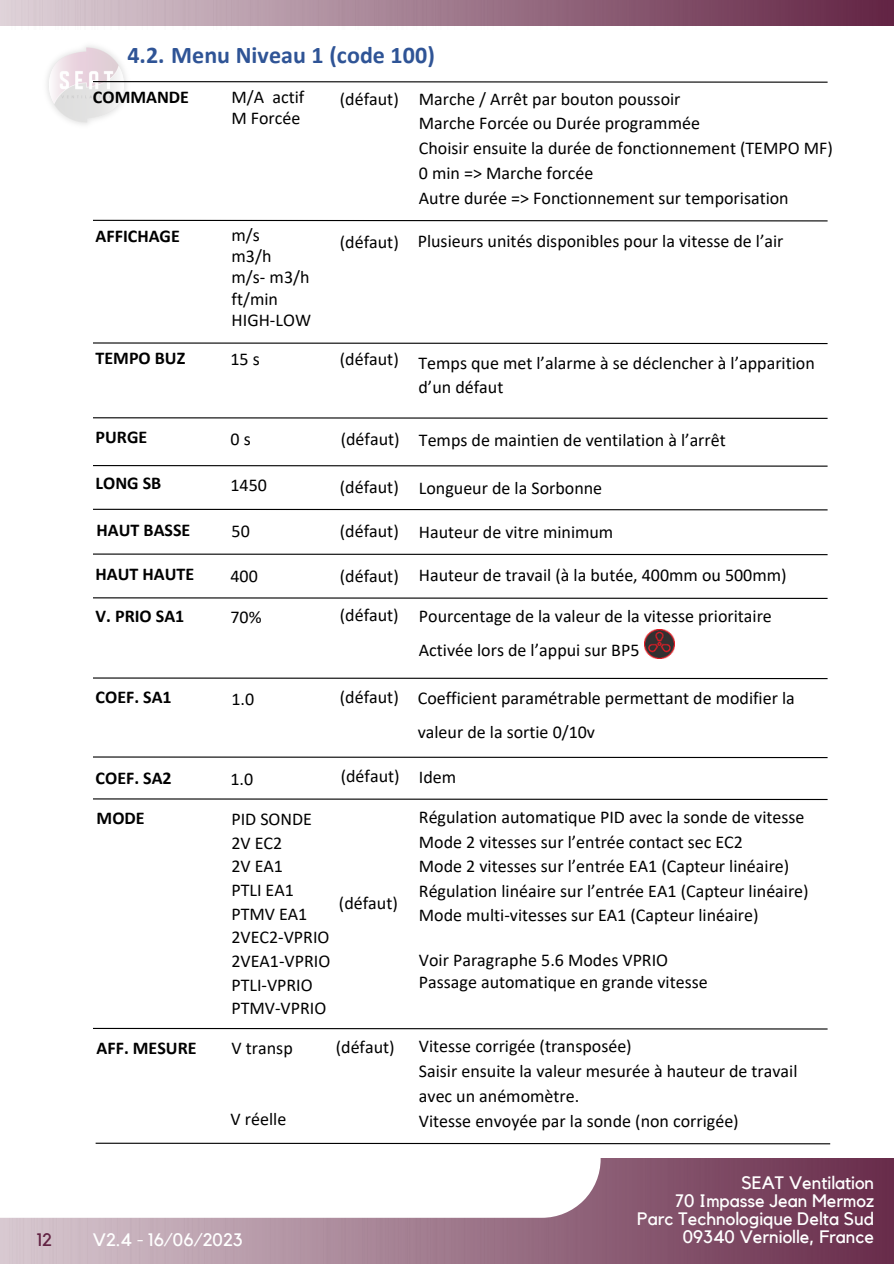
<style>
.page{position:relative;width:894px;height:1264px;background:#fff}
.page>*{position:absolute;margin:0;border:0;box-sizing:border-box;transform-origin:0 0}
.t1{font:700 24px "Calibri";letter-spacing:.005em;color:#2f5496}
.t2{font:18px/23.7px "Calibri";color:#000}
.t3{font:18px "Kollektif";color:#fff}
.t4{font:700 18px "Calibri";color:#000}
.t5{font:18px "Kollektif";color:#622343}
</style>
<div class="page">
<img style="left:0;top:1158px;width:893px;height:105px">
<div style="left:0;top:1100px;width:600px;height:117px;background:#fff"></div>
<img style="left:0;top:0;width:893px;height:26px">
<img style="left:644px;top:629px;width:30px;height:30px">
<img style="left:47px;top:46px;width:80px;height:79px">
<svg style="left:93px;top:219px;width:735px;height:3px"></svg>
<svg style="left:93px;top:342px;width:735px;height:3px"></svg>
<svg style="left:92px;top:80px;width:736px;height:3px"></svg>
<svg style="left:93px;top:417px;width:735px;height:2px"></svg>
<svg style="left:93px;top:465px;width:735px;height:2px"></svg>
<svg style="left:93px;top:508px;width:735px;height:3px"></svg>
<svg style="left:93px;top:597px;width:735px;height:2px"></svg>
<svg style="left:93px;top:553px;width:735px;height:3px"></svg>
<svg style="left:93px;top:677px;width:735px;height:2px"></svg>
<svg style="left:93px;top:756px;width:735px;height:2px"></svg>
<svg style="left:93px;top:798px;width:735px;height:2px"></svg>
<svg style="left:93px;top:1027px;width:735px;height:3px"></svg>
<svg style="left:95px;top:1142px;width:736px;height:2px"></svg>
<p class="t5" style="left:37px;top:1231px;width:17px">12</p>
<p class="t1" style="left:127px;top:45px;width:309px">4.2. Menu Niveau 1 (code 100)</p>
<p class="t4" style="left:93px;top:90px;width:97px">COMMANDE</p>
<p class="t2" style="left:231px;top:88px;width:74px;line-height:21.3px">M/A actif<br>M Forcée</p>
<p class="t2" style="left:340px;top:88px;width:60px">(défaut)</p>
<p class="t2" style="left:419px;top:88px;width:263px">Marche / Arrêt par bouton poussoir</p>
<h2 class="t2" style="left:419px;top:113px;width:282px">Marche Forcée ou Durée programmée</h2>
<p class="t2" style="left:419px;top:138px;width:415px">Choisir ensuite la durée de fonctionnement (TEMPO MF)</p>
<p class="t2" style="left:419px;top:162px;width:176px">0 min =&gt; Marche forcée</p>
<p class="t2" style="left:419px;top:187px;width:371px">Autre durée =&gt; Fonctionnement sur temporisation</p>
<p class="t4" style="left:96px;top:229px;width:86px">AFFICHAGE</p>
<p class="t2" style="left:231px;top:224px;width:30px">m/s</p>
<h2 class="t2" style="left:231px;top:245px;width:41px">m3/h</h2>
<p class="t2" style="left:231px;top:268px;width:81px;line-height:21.3px">m/s- m3/h ft/min<br>HIGH-LOW</p>
<p class="t2" style="left:340px;top:232px;width:60px">(défaut)</p>
<p class="t2" style="left:417px;top:231px;width:367px">Plusieurs unités disponibles pour la vitesse de l’air</p>
<p class="t4" style="left:96px;top:350px;width:91px">TEMPO BUZ</p>
<p class="t2" style="left:230px;top:349px;width:31px">15 s</p>
<h2 class="t2" style="left:340px;top:349px;width:60px">(défaut)</h2>
<h2 class="t2" style="left:418px;top:352px;width:398px">Temps que met l’alarme à se déclencher à l’apparition</h2>
<p class="t2" style="left:418px;top:377px;width:86px">d’un défaut</p>
<h2 class="t4" style="left:96px;top:430px;width:53px">PURGE</h2>
<p class="t2" style="left:419px;top:430px;width:308px">Temps de maintien de ventilation à l’arrêt</p>
<p class="t4" style="left:96px;top:475px;width:67px">LONG SB</p>
<p class="t2" style="left:419px;top:477px;width:185px">Longueur de la Sorbonne</p>
<h2 class="t4" style="left:97px;top:522px;width:95px">HAUT BASSE</h2>
<p class="t2" style="left:340px;top:520px;width:60px">(défaut)</p>
<p class="t2" style="left:419px;top:521px;width:196px">Hauteur de vitre minimum</p>
<p class="t4" style="left:96px;top:566px;width:100px">HAUT HAUTE</p>
<p class="t2" style="left:419px;top:565px;width:369px">Hauteur de travail (à la butée, 400mm ou 500mm)</p>
<p class="t2" style="left:340px;top:429px;width:60px">(défaut)</p>
<p class="t2" style="left:230px;top:428px;width:22px">0s</p>
<p class="t2" style="left:230px;top:474px;width:38px">1450</p>
<p class="t2" style="left:231px;top:521px;width:20px">50</p>
<p class="t2" style="left:230px;top:565px;width:29px">400</p>
<h2 class="t2" style="left:340px;top:477px;width:60px">(défaut)</h2>
<p class="t2" style="left:340px;top:566px;width:60px">(défaut)</p>
<h2 class="t4" style="left:96px;top:608px;width:90px">V. PRIO SA1</h2>
<p class="t2" style="left:230px;top:607px;width:33px">70%</p>
<p class="t2" style="left:340px;top:604px;width:60px">(défaut)</p>
<p class="t2" style="left:419px;top:605px;width:354px">Pourcentage de la valeur de la vitesse prioritaire</p>
<p class="t2" style="left:419px;top:639px;width:222px">Activée lors de l’appui sur BP5</p>
<h3 class="t4" style="left:96px;top:689px;width:78px">COEF. SA1</h3>
<p class="t2" style="left:231px;top:688px;width:24px">1.0</p>
<p class="t2" style="left:340px;top:686px;width:60px">(défaut)</p>
<p class="t2" style="left:417px;top:688px;width:378px">Coefficient paramétrable permettant de modifier la</p>
<p class="t2" style="left:417px;top:722px;width:179px">valeur de la sortie 0/10v</p>
<h2 class="t4" style="left:96px;top:771px;width:78px">COEF. SA2</h2>
<p class="t2" style="left:230px;top:768px;width:24px">1.0</p>
<p class="t2" style="left:340px;top:765px;width:60px">(défaut)</p>
<h2 class="t2" style="left:419px;top:766px;width:39px">Idem</h2>
<p class="t4" style="left:97px;top:810px;width:50px">MODE</p>
<p class="t2" style="left:419px;top:806px;width:387px">Régulation automatique PID avec la sonde de vitesse</p>
<p class="t2" style="left:419px;top:831px;width:325px">Mode 2 vitesses sur l’entrée contact sec EC2</p>
<p class="t2" style="left:419px;top:856px;width:372px">Mode 2 vitesses sur l’entrée EA1 (Capteur linéaire)</p>
<h2 class="t2" style="left:419px;top:880px;width:391px">Régulation linéaire sur l’entrée EA1 (Capteur linéaire)</h2>
<p class="t2" style="left:419px;top:904px;width:341px">Mode multi-vitesses sur EA1 (Capteur linéaire)</p>
<p class="t2" style="left:419px;top:949px;width:251px">Voir Paragraphe 5.6 Modes VPRIO</p>
<p class="t2" style="left:419px;top:972px;width:290px">Passage automatique en grande vitesse</p>
<p class="t2" style="left:231px;top:808px;width:100px">PID SONDE<br>2V EC2<br>2V EA1<br>PTLI EA1<br>PTMV EA1<br>2VEC2-VPRIO<br>2VEA1-VPRIO<br>PTLI-VPRIO<br>PTMV-VPRIO</p>
<p class="t2" style="left:339px;top:892px;width:60px">(défaut)</p>
<p class="t4" style="left:97px;top:1040px;width:101px">AFF. MESURE</p>
<p class="t2" style="left:231px;top:1037px;width:63px">V transp</p>
<p class="t2" style="left:335px;top:1036px;width:60px">(défaut)</p>
<p class="t2" style="left:419px;top:1036px;width:214px">Vitesse corrigée (transposée)</p>
<p class="t2" style="left:419px;top:1060px;width:380px;line-height:24.8px">Saisir ensuite la valeur mesurée à hauteur de travail avec un anémomètre.</p>
<p class="t2" style="left:230px;top:1108px;width:57px">V réelle</p>
<p class="t2" style="left:419px;top:1110px;width:321px">Vitesse envoyée par la sonde (non corrigée)</p>
<p class="t3" style="left:741px;top:1174px;width:134px">SEAT Ventilation</p>
<h1 class="t3" style="left:675px;top:1192px;width:200px">70 Impasse Jean Mermoz</h1>
<h1 class="t3" style="left:637px;top:1210px;width:238px">Parc Technologique Delta Sud</h1>
<p class="t3" style="left:93px;top:1231px;width:151px">V2.4 - 16/06/2023</p>
<h2 class="t3" style="left:682px;top:1228px;width:193px">09340 Verniolle, France</h2>
</div>
